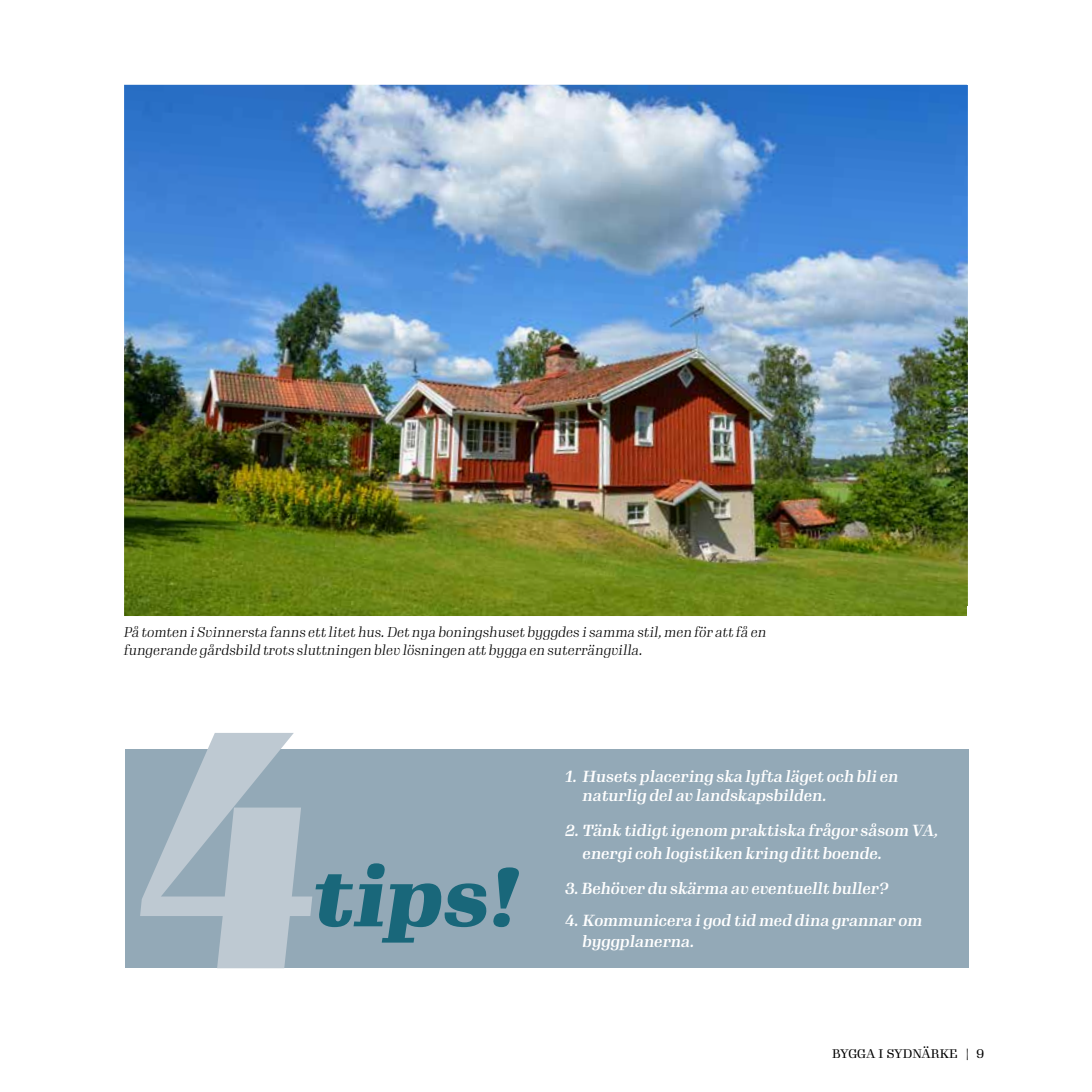
<style>
.page{position:relative;width:1092px;height:1092px;background:#fff}
.page>*{position:absolute;margin:0;border:0;box-sizing:border-box;transform-origin:0 0}
.t1{font:italic 900 330.4px "Gimlet Display Compressed";color:#bec9d2}
.t2{font:italic 900 81.55px "Gimlet Display";color:#19677a}
.t3{font:italic 500 15.75px/19.2px "Gimlet Display";letter-spacing:.01em;color:#fff}
.t4{font:italic 300 14px/18.4px "Gimlet Display";letter-spacing:.01em;color:#000}
.t5{font:12.25px "Gimlet Display";color:#000}
</style>
<div class="page">
<img style="left:124px;top:85px;width:843px;height:531px">
<div style="left:125px;top:749px;width:843px;height:219px;background:#93a9b7"></div>
<p class="t4" style="left:124px;top:622px;width:644px">På tomten i Svinnersta fanns ett litet hus. Det nya boningshuset byggdes i samma stil, men för att få en fungerande gårdsbild trots sluttningen blev lösningen att bygga en suterrängvilla.</p>
<h1 class="t1" style="left:143px;top:622px;width:178px">4</h1>
<h2 class="t2" style="left:314px;top:839px;width:205px">tips!</h2>
<p class="t3" style="left:583px;top:766px;width:317px;text-indent:-17px">1. Husets placering ska lyfta läget och bli en naturlig del av landskapsbilden.</p>
<p class="t3" style="left:583px;top:818px;width:357px;line-height:22.8px;text-indent:-17px">2. Tänk tidigt igenom praktiska frågor såsom VA, energi coh logistiken kring ditt boende.</p>
<p class="t3" style="left:565px;top:878px;width:324px">3. Behöver du skärma av eventuellt buller?</p>
<p class="t3" style="left:583px;top:908px;width:341px;line-height:21px;text-indent:-17px">4. Kommunicera i god tid med dina grannar om byggplanerna.</p>
<p class="t5" style="left:832px;top:1044px;width:154px">BYGGA I SYDNÄRKE | 9</p>
</div>
